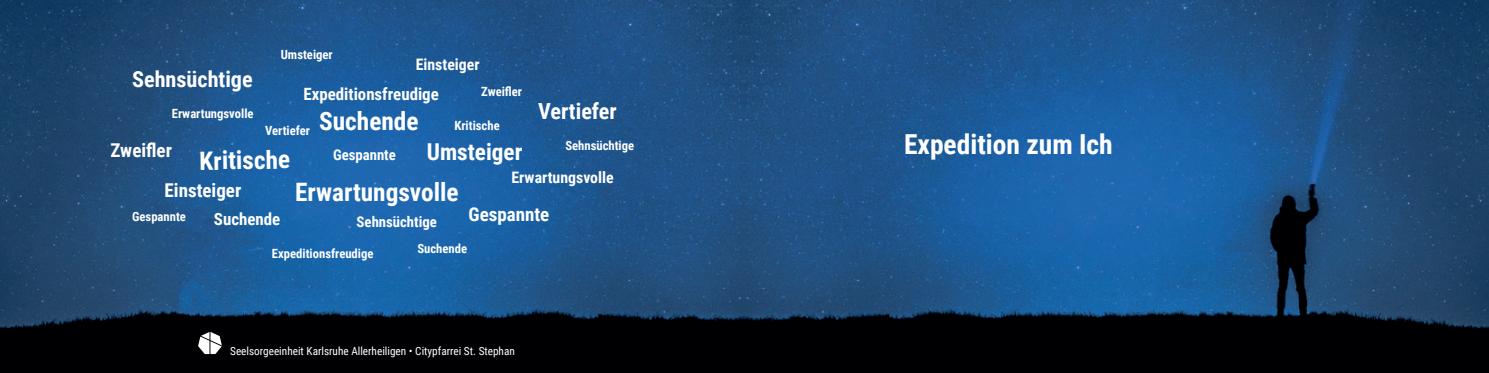
<style>
.page{position:relative;width:1489px;height:373px;background:#fff}
.page>*{position:absolute;margin:0;border:0;box-sizing:border-box;transform-origin:0 0}
.t1{font:700 27.5px "Roboto Condensed";color:#fff}
.t2{font:700 25.25px "Roboto Condensed";color:#fff}
.t3{font:700 23.25px "Roboto Condensed";color:#fff}
.t4{font:700 22.12px "Roboto Condensed";color:#fff}
.t5{font:700 19px "Roboto Condensed";color:#fff}
.t6{font:700 16.88px "Roboto Condensed";color:#fff}
.t7{font:700 15.88px "Roboto Condensed";color:#fff}
.t8{font:700 14.75px "Roboto Condensed";color:#fff}
.t9{font:700 12.62px "Roboto Condensed";color:#fff}
.t10{font:11.25px "Roboto Condensed";color:#fff}
</style>
<div class="page">
<img style="left:0;top:0;width:744px;height:372px">
<img style="left:744px;top:0;width:744px;height:372px">
<svg style="left:198px;top:331px;width:24px;height:22px"></svg>
<p class="t4" style="left:132px;top:63px;width:122px">Sehnsüchtige</p>
<p class="t9" style="left:172px;top:105px;width:83px">Erwartungsvolle</p>
<p class="t9" style="left:281px;top:46px;width:54px">Umsteiger</p>
<p class="t7" style="left:416px;top:53px;width:65px">Einsteiger</p>
<p class="t6" style="left:303px;top:82px;width:137px">Expeditionsfreudige</p>
<p class="t9" style="left:481px;top:82px;width:43px">Zweifler</p>
<p class="t9" style="left:265px;top:121px;width:46px">Vertiefer</p>
<p class="t2" style="left:319px;top:103px;width:101px">Suchende</p>
<p class="t9" style="left:454px;top:116px;width:47px">Kritische</p>
<p class="t4" style="left:538px;top:95px;width:80px">Vertiefer</p>
<p class="t9" style="left:565px;top:136px;width:70px">Sehnsüchtige</p>
<p class="t5" style="left:110px;top:137px;width:63px">Zweifler</p>
<p class="t3" style="left:427px;top:136px;width:97px">Umsteiger</p>
<p class="t2" style="left:199px;top:143px;width:92px;rotate:-1deg">Kritische</p>
<p class="t8" style="left:333px;top:144px;width:64px">Gespannte</p>
<p class="t7" style="left:511px;top:166px;width:104px">Erwartungsvolle</p>
<p class="t2" style="left:295px;top:174px;width:165px">Erwartungsvolle</p>
<p class="t5" style="left:165px;top:177px;width:78px">Einsteiger</p>
<p class="t5" style="left:468px;top:200px;width:82px">Gespannte</p>
<p class="t9" style="left:132px;top:207px;width:55px">Gespannte</p>
<p class="t6" style="left:214px;top:207px;width:68px">Suchende</p>
<p class="t8" style="left:356px;top:211px;width:82px">Sehnsüchtige</p>
<p class="t9" style="left:272px;top:244px;width:103px">Expeditionsfreudige</p>
<p class="t9" style="left:417px;top:239px;width:51px">Suchende</p>
<p class="t10" style="left:230px;top:342px;width:286px">Seelsorgeeinheit Karlsruhe Allerheiligen • Citypfarrei St. Stephan</p>
<p class="t1" style="left:904px;top:124px;width:210px">Expedition zum Ich</p>
</div>
